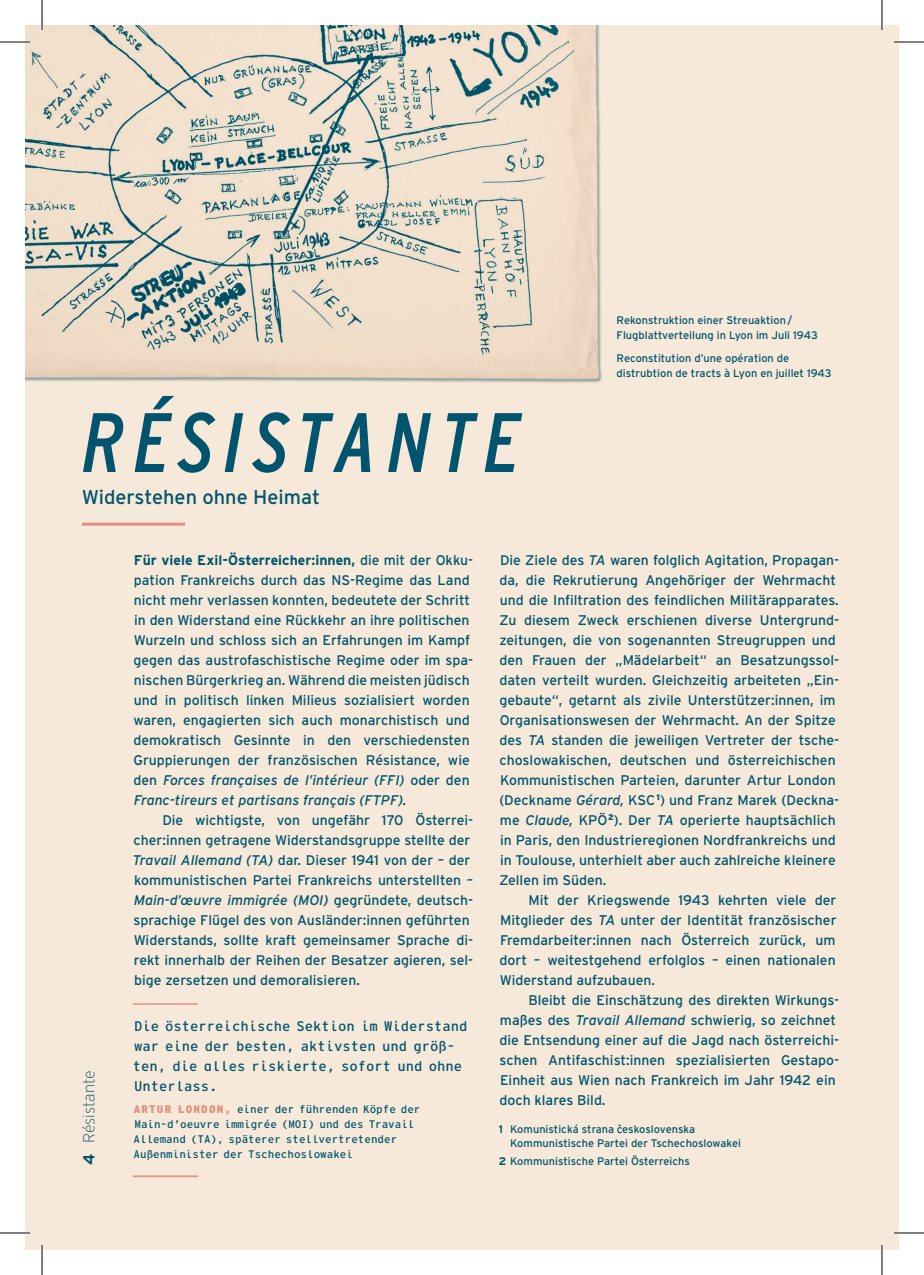
<style>
.page{position:relative;width:924px;height:1275px;background:#fff}
.page>*{position:absolute;margin:0;border:0;box-sizing:border-box;transform-origin:0 0}
.t1{font:italic 84px "Interstate Condensed";letter-spacing:.12em;color:#00546d}
.t2{font:20px "Interstate";color:#00546d}
.t3{font:200 16px "Interstate";color:#00546d}
.t4{font:14px/20px "Interstate";color:#00546d}
.t5{font:14px/20px "Interstate Mono";letter-spacing:-.005em;color:#00546d}
.t6{font:11px/15px "Interstate";color:#00546d}
.t7{font:11px/15px "Interstate Mono";letter-spacing:-.005em;color:#00546d}
.s1{font-weight:700}
.s2{font-style:italic}
.s3{font-weight:900;color:#e18c7e}
</style>
<div class="page">
<div style="left:25px;top:25px;width:873px;height:1225px;background:#f6e9d9"></div>
<hr style="left:133px;top:1003px;width:65px;height:2px;background:#e49586">
<hr style="left:133px;top:1175px;width:65px;height:2px;background:#e49586">
<hr style="left:82px;top:522px;width:103px;height:3px;background:#d04544">
<img style="left:25px;top:25px;width:575px;height:355px">
<svg style="left:617px;top:1124px;width:4px;height:9px"></svg>
<hr style="left:0;top:41px;width:30px;height:2px;background:#fff">
<hr style="left:893px;top:41px;width:30px;height:2px;background:#fff">
<hr style="left:0;top:1231px;width:30px;height:3px;background:#fff">
<hr style="left:893px;top:1231px;width:30px;height:3px;background:#fff">
<hr style="left:41px;top:0;width:2px;height:30px;background:#fff">
<hr style="left:41px;top:1245px;width:2px;height:30px;background:#fff">
<hr style="left:880px;top:0;width:2px;height:30px;background:#fff">
<hr style="left:880px;top:1245px;width:2px;height:30px;background:#fff">
<hr style="left:0;top:42px;width:30px;height:1px;background:#000">
<hr style="left:893px;top:42px;width:30px;height:1px;background:#000">
<hr style="left:0;top:1232px;width:30px;height:1px;background:#000">
<hr style="left:893px;top:1232px;width:30px;height:1px;background:#000">
<hr style="left:42px;top:0;width:1px;height:30px;background:#000">
<hr style="left:42px;top:1245px;width:1px;height:30px;background:#000">
<hr style="left:881px;top:0;width:1px;height:30px;background:#000">
<hr style="left:881px;top:1245px;width:1px;height:30px;background:#000">
<h1 class="t1" style="left:82px;top:395px;width:438px">RÉSISTANTE</h1>
<h2 class="t2" style="left:82px;top:485px;width:240px">Widerstehen ohne Heimat</h2>
<p class="t6" style="left:616px;top:312px;width:202px">Rekonstruktion einer Streuaktion/<br>Flugblattverteilung in Lyon im Juli 1943</p>
<p class="t6" style="left:616px;top:351px;width:216px">Reconstitution d’une opération de distrubtion de tracts à Lyon en juillet 1943</p>
<p class="t3" style="left:80px;top:1164px;width:96px;rotate:-90deg"><span class="s1">4</span> Résistante</p>
<p class="t4" style="left:133px;top:549px;width:341px"><span class="s1">Für viele Exil-Österreicher:innen,</span> die mit der Okku&shy;pation Frankreichs durch das NS-Regime das Land nicht mehr verlassen konnten, bedeutete der Schritt in den Widerstand eine Rückkehr an ihre politischen Wurzeln und schloss sich an Erfahrungen im Kampf gegen das austrofaschistische Regime oder im spa&shy;nischen Bürgerkrieg an. Während die meisten jüdisch und in politisch linken Milieus sozialisiert worden waren, engagierten sich auch monarchistisch und demokratisch Gesinnte in den verschiedensten Gruppierungen der französischen Résistance, wie den <span class="s2">Forces françaises de l’intérieur (FFI)</span> oder den <span class="s2">Franc-tireurs et partisans français (FTPF).</span></p>
<p class="t4" style="left:132px;top:809px;width:342px;text-indent:30px">Die wichtigste, von ungefähr 170 Österrei&shy;cher:innen getragene Widerstandsgruppe stellte der <span class="s2">Travail Allemand (TA)</span> dar. Dieser 1941 von der – der kommunistischen Partei Frankreichs unterstellten – <span class="s2">Main-d’œuvre immigrée (MOI)</span> gegründete, deutsch&shy;sprachige Flügel des von Ausländer:innen geführten Widerstands, sollte kraft gemeinsamer Sprache di&shy;rekt innerhalb der Reihen der Besatzer agieren, sel&shy;bige zersetzen und demoralisieren.</p>
<p class="t5" style="left:133px;top:1015px;width:336px">Die österreichische Sektion im Widerstand war eine der besten, aktivsten und größ&shy;ten, die alles riskierte, sofort und ohne Unterlass.</p>
<p class="t7" style="left:133px;top:1102px;width:288px"><span class="s3">ARTUR LONDON,</span> einer der führenden Köpfe der Main-d’oeuvre immigrée (MOI) und des Travail Allemand (TA), späterer stellvertretender Außenminister der Tschechoslowakei</p>
<p class="t4" style="left:499px;top:549px;width:341px">Die Ziele des <span class="s2">TA</span> waren folglich Agitation, Propagan&shy;da, die Rekrutierung Angehöriger der Wehrmacht und die Infiltration des feindlichen Militärapparates.<br>Zu diesem Zweck erschienen diverse Untergrund&shy;zeitungen, die von sogenannten Streugruppen und den Frauen der „Mädelarbeit“ an Besatzungssol&shy;daten verteilt wurden. Gleichzeitig arbeiteten „Ein&shy;gebaute“, getarnt als zivile Unterstützer:innen, im Organisationswesen der Wehrmacht. An der Spitze des <span class="s2">TA</span> standen die jeweiligen Vertreter der tsche&shy;choslowakischen, deutschen und österreichischen Kommunistischen Parteien, darunter Artur London (Deckname <span class="s2">Gérard,</span> KSC<sup>1</sup>) und Franz Marek (Deckna&shy;me <span class="s2">Claude,</span> KPÖ<sup>2</sup>). Der <span class="s2">TA</span> operierte hauptsächlich in Paris, den Industrieregionen Nordfrankreichs und in Toulouse, unterhielt aber auch zahlreiche kleinere Zellen im Süden.</p>
<p class="t4" style="left:499px;top:889px;width:338px;text-align:justify;text-indent:29px">Mit der Kriegswende 1943 kehrten viele der Mitglieder des <span class="s2">TA</span> unter der Identität französischer Fremdarbeiter:innen nach Österreich zurück, um dort – weitestgehend erfolglos – einen nationalen Widerstand aufzubauen.</p>
<p class="t4" style="left:499px;top:989px;width:341px;text-indent:29px">Bleibt die Einschätzung des direkten Wirkungs&shy;maßes des <span class="s2">Travail Allemand</span> schwierig, so zeichnet die Entsendung einer auf die Jagd nach österreichi&shy;schen Antifaschist:innen spezialisierten Gestapo-Einheit aus Wien nach Frankreich im Jahr 1942 ein doch klares Bild.</p>
<p class="t6" style="left:510px;top:1122px;width:232px;line-height:14px;text-indent:-11px"><span class="s1">1</span> Komunistická strana eskoslovenska<br>Kommunistische Partei der Tschechoslowakei</p>
<p class="t6" style="left:498px;top:1153px;width:192px"><span class="s1">2</span> Kommunistische Partei Österreichs</p>
</div>
